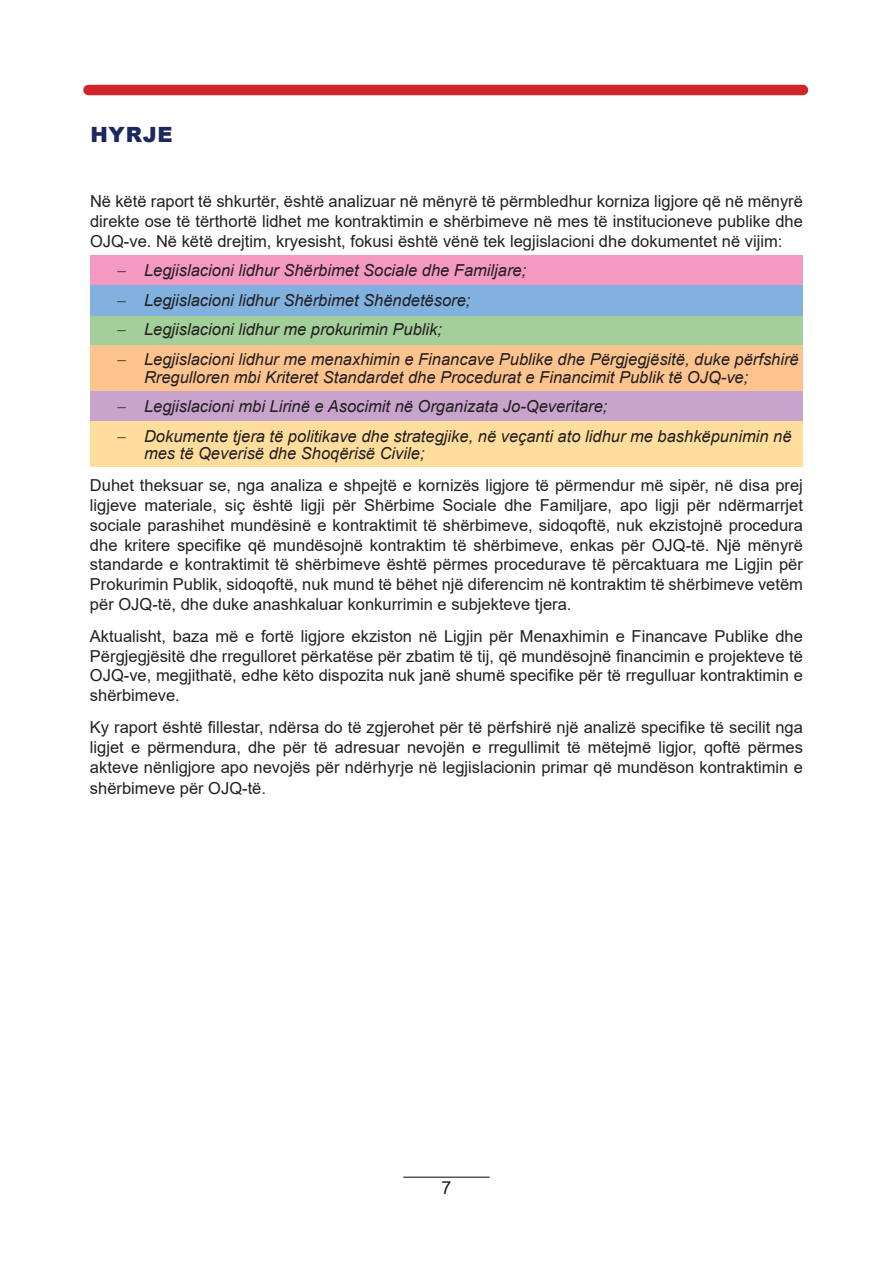
<style>
.page{position:relative;width:893px;height:1263px;background:#fff}
.page>*{position:absolute;margin:0;border:0;box-sizing:border-box;transform-origin:0 0}
.t1{font:900 21px "Arial";letter-spacing:.035em;color:#1d285c}
.t2{font:18px "Arial";color:#231f20}
.t3{font:16.5px/19.8px "Arial";color:#231f20;text-align:justify}
.t4{font:italic 16.5px/29.5px "Arial";color:#231f20}
</style>
<div class="page">
<hr style="left:403px;top:1176px;width:87px;height:2px;background:#231f20">
<div style="left:90px;top:255px;width:713px;height:30px;background:#f499c2"></div>
<div style="left:90px;top:315px;width:713px;height:31px;background:#a3cf9a"></div>
<div style="left:90px;top:391px;width:713px;height:30px;background:#c8a4cc"></div>
<div style="left:90px;top:285px;width:713px;height:30px;background:#81b1de"></div>
<div style="left:90px;top:346px;width:713px;height:45px;background:#fcc38f"></div>
<div style="left:90px;top:421px;width:713px;height:45px;background:#ffdd9d"></div>
<div style="left:88px;top:85px;width:715px;height:10px;background:#d1232a"></div>
<p class="t1" style="left:90px;top:119px;width:84px">Hyrje</p>
<p class="t3" style="left:90px;top:191px;width:714px">Në këtë raport të shkurtër, është analizuar në mënyrë të përmbledhur korniza ligjore që në mënyrë direkte ose të tërthortë lidhet me kontraktimin e shërbimeve në mes të institucioneve publike dhe OJQ-ve. Në këtë drejtim, kryesisht, fokusi është vënë tek legjislacioni dhe dokumentet në vijim:</p>
<p class="t4" style="left:117px;top:256px;width:683px">− Legjislacioni lidhur Shërbimet Sociale dhe Familjare;<br>− Legjislacioni lidhur Shërbimet Shëndetësore;<br>− Legjislacioni lidhur me prokurimin Publik;<br>− Legjislacioni lidhur me menaxhimin e Financave Publike dhe Përgjegjësitë, duke përfshirë</p>
<p class="t4" style="left:117px;top:362px;width:676px;text-indent:27px">Rregulloren mbi Kriteret Standardet dhe Procedurat e Financimit Publik të OJQ-ve;<br>− Legjislacioni mbi Lirinë e Asocimit në Organizata Jo-Qeveritare;<br>− Dokumente tjera të politikave dhe strategjike, në veçanti ato lidhur me bashkëpunimin në</p>
<p class="t4" style="left:144px;top:439px;width:282px">mes të Qeverisë dhe Shoqërisë Civile;</p>
<p class="t3" style="left:90px;top:475px;width:714px">Duhet theksuar se, nga analiza e shpejtë e kornizës ligjore të përmendur më sipër, në disa prej ligjeve materiale, siç është ligji për Shërbime Sociale dhe Familjare, apo ligji për ndërmarrjet sociale parashihet mundësinë e kontraktimit të shërbimeve, sidoqoftë, nuk ekzistojnë procedura dhe kritere specifike që mundësojnë kontraktim të shërbimeve, enkas për OJQ-të. Një mënyrë standarde e kontraktimit të shërbimeve është përmes procedurave të përcaktuara me Ligjin për Prokurimin Publik, sidoqoftë, nuk mund të bëhet një diferencim në kontraktim të shërbimeve vetëm për OJQ-të, dhe duke anashkaluar konkurrimin e subjekteve tjera.</p>
<p class="t3" style="left:90px;top:626px;width:714px">Aktualisht, baza më e fortë ligjore ekziston në Ligjin për Menaxhimin e Financave Publike dhe Përgjegjësitë dhe rregulloret përkatëse për zbatim të tij, që mundësojnë financimin e projekteve të OJQ-ve, megjithatë, edhe këto dispozita nuk janë shumë specifike për të rregulluar kontraktimin e shërbimeve.</p>
<p class="t3" style="left:90px;top:717px;width:714px">Ky raport është fillestar, ndërsa do të zgjerohet për të përfshirë një analizë specifike të secilit nga ligjet e përmendura, dhe për të adresuar nevojën e rregullimit të mëtejmë ligjor, qoftë përmes akteve nënligjore apo nevojës për ndërhyrje në legjislacionin primar që mundëson kontraktimin e</p>
<p class="t3" style="left:90px;top:778px;width:178px">shërbimeve për OJQ-të.</p>
<p class="t2" style="left:441px;top:1175px;width:12px">7</p>
</div>
